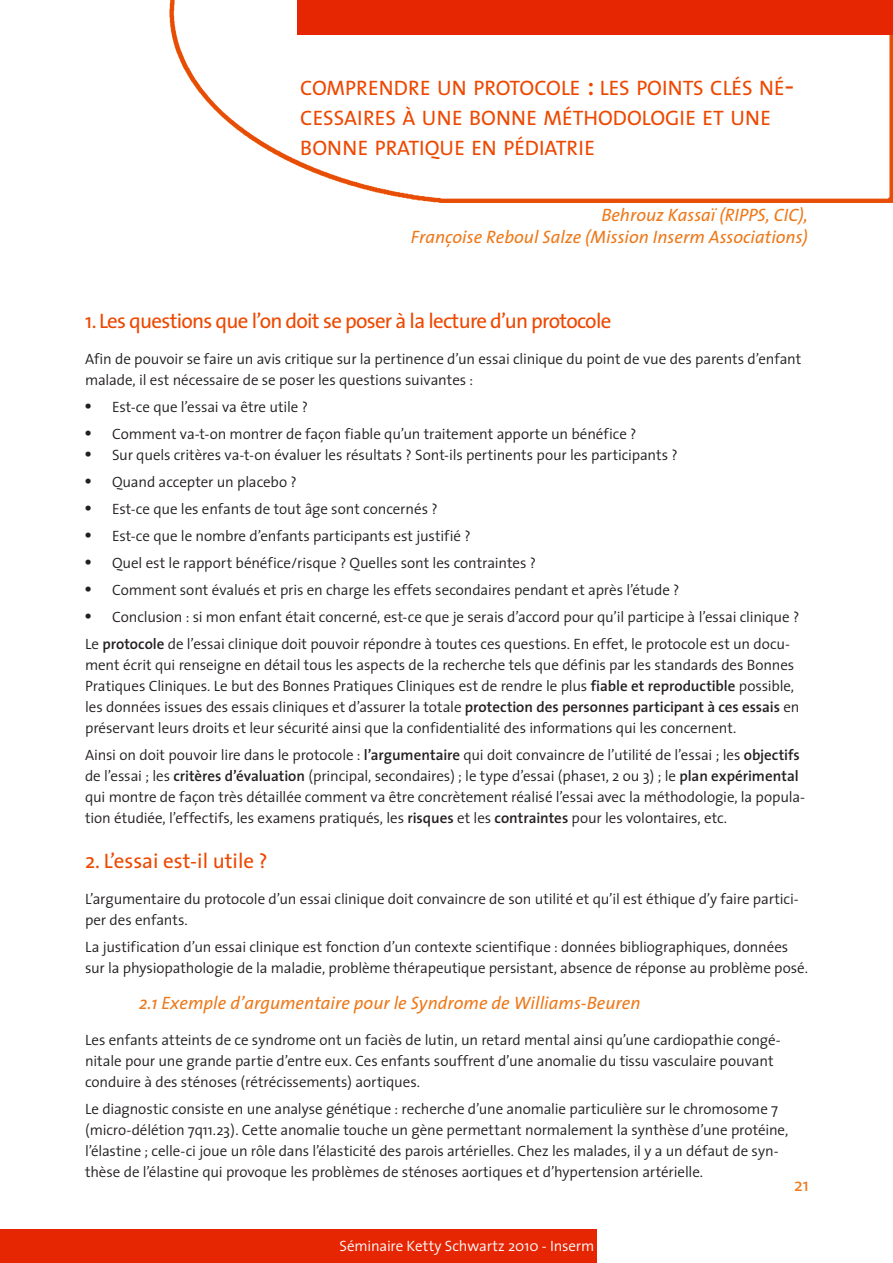
<style>
.page{position:relative;width:893px;height:1263px;background:#fff}
.page>*{position:absolute;margin:0;border:0;box-sizing:border-box;transform-origin:0 0}
.t1{font:21px/30px "The Sans";color:#ed4800}
.t2{font:21px "The Sans";letter-spacing:-.035em;color:#ed4800}
.t3{font:21px "The Sans";color:#ed4800}
.t4{font:italic 18px/21.6px "The Sans";color:#ed791a;text-align:right}
.t5{font:18px "The Sans";color:#ed791a}
.t6{font:300 15px/21px "The Sans";letter-spacing:-.005em;color:#231f20}
.t7{font:300 15px "The Sans";letter-spacing:-.01em;color:#fff}
.s1{font-size:30px}
.s2{font-family:"Times";font-weight:400;font-size:18px}
.s3{font-weight:600}
</style>
<div class="page">
<img style="left:169px;top:0;width:724px;height:203px">
<div style="left:298px;top:0;width:595px;height:34px;background:#e62503"></div>
<div style="left:0;top:1229px;width:597px;height:34px;background:#e62503"></div>
<p class="t1" style="left:300px;top:73px;width:496px">COMPRENDRE UN PROTOCOLE <span class="s1">:</span> LES POINTS CLÉS NÉ<span class="s1">-<br></span>CESSAIRES À UNE BONNE MÉTHODOLOGIE ET UNE<br>BONNE PRATIQUE EN PÉDIATRIE</p>
<p class="t4" style="left:411px;top:204px;width:399px">Behrouz Kassaï (RIPPS, CIC),<br>Françoise Reboul Salze (Mission Inserm Associations)</p>
<p class="t2" style="left:85px;top:304px;width:528px">1. Les questions que l’on doit se poser à la lecture d’un protocole</p>
<p class="t6" style="left:85px;top:348px;width:718px">Afin de pouvoir se faire un avis critique sur la pertinence d’un essai clinique du point de vue des parents d’enfant malade, il est nécessaire de se poser les questions suivantes :</p>
<p class="t6" style="left:85px;top:396px;width:224px"><span class="s2">•</span> Est-ce que l’essai va être utile ?</p>
<p class="t6" style="left:85px;top:423px;width:553px"><span class="s2">•</span> Comment va-t-on montrer de façon fiable qu’un traitement apporte un bénéfice ?</p>
<p class="t6" style="left:85px;top:444px;width:594px"><span class="s2">•</span> Sur quels critères va-t-on évaluer les résultats ? Sont-ils pertinents pour les participants ?</p>
<p class="t6" style="left:85px;top:471px;width:213px"><span class="s2">•</span> Quand accepter un placebo ?</p>
<p class="t6" style="left:85px;top:498px;width:354px"><span class="s2">•</span> Est-ce que les enfants de tout âge sont concernés ?</p>
<p class="t6" style="left:85px;top:525px;width:387px"><span class="s2">•</span> Est-ce que le nombre d’enfants participants est justifié ?</p>
<p class="t6" style="left:85px;top:552px;width:453px"><span class="s2">•</span> Quel est le rapport bénéfice/risque ? Quelles sont les contraintes ?</p>
<p class="t6" style="left:85px;top:579px;width:596px"><span class="s2">•</span> Comment sont évalués et pris en charge les effets secondaires pendant et après l’étude ?</p>
<p class="t6" style="left:85px;top:606px;width:716px"><span class="s2">•</span> Conclusion : si mon enfant était concerné, est-ce que je serais d’accord pour qu’il participe à l’essai clinique ?</p>
<p class="t6" style="left:85px;top:633px;width:716px">Le <span class="s3">protocole</span> de l’essai clinique doit pouvoir répondre à toutes ces questions. En effet, le protocole est un docu&shy;ment écrit qui renseigne en détail tous les aspects de la recherche tels que définis par les standards des Bonnes Pratiques Cliniques. Le but des Bonnes Pratiques Cliniques est de rendre le plus <span class="s3">fiable et reproductible</span> possible, les données issues des essais cliniques et d’assurer la totale <span class="s3">protection des personnes participant à ces essais</span> en préservant leurs droits et leur sécurité ainsi que la confidentialité des informations qui les concernent.</p>
<p class="t6" style="left:85px;top:744px;width:722px">Ainsi on doit pouvoir lire dans le protocole : <span class="s3">l’argumentaire</span> qui doit convaincre de l’utilité de l’essai ; les <span class="s3">objectifs </span>de l’essai ; les <span class="s3">critères d’évaluation</span> (principal, secondaires) ; le type d’essai (phase1, 2 ou 3) ; le <span class="s3">plan expérimental </span>qui montre de façon très détaillée comment va être concrètement réalisé l’essai avec la méthodologie, la popula&shy;tion étudiée, l’effectifs, les examens pratiqués, les <span class="s3">risques</span> et les <span class="s3">contraintes</span> pour les volontaires, etc.</p>
<p class="t3" style="left:85px;top:844px;width:184px">2. L’essai est-il utile ?</p>
<p class="t6" style="left:85px;top:888px;width:715px">L’argumentaire du protocole d’un essai clinique doit convaincre de son utilité et qu’il est éthique d’y faire partici&shy;per des enfants.</p>
<p class="t6" style="left:85px;top:936px;width:724px">La justification d’un essai clinique est fonction d’un contexte scientifique : données bibliographiques, données sur la physiopathologie de la maladie, problème thérapeutique persistant, absence de réponse au problème posé.</p>
<p class="t4" style="left:139px;top:992px;width:503px">2.1 Exemple d’argumentaire pour le Syndrome de Williams-Beuren</p>
<p class="t6" style="left:85px;top:1029px;width:697px">Les enfants atteints de ce syndrome ont un faciès de lutin, un retard mental ainsi qu’une cardiopathie congé&shy;nitale pour une grande partie d’entre eux. Ces enfants souffrent d’une anomalie du tissu vasculaire pouvant conduire à des sténoses (rétrécissements) aortiques.</p>
<p class="t6" style="left:85px;top:1098px;width:705px">Le diagnostic consiste en une analyse génétique : recherche d’une anomalie particulière sur le chromosome 7 (micro-délétion 7q11.23). Cette anomalie touche un gène permettant normalement la synthèse d’une protéine, l’élastine ; celle-ci joue un rôle dans l’élasticité des parois artérielles. Chez les malades, il y a un défaut de syn&shy;thèse de l’élastine qui provoque les problèmes de sténoses aortiques et d’hypertension artérielle.</p>
<p class="t5" style="left:794px;top:1170px;width:16px">21</p>
<p class="t7" style="left:340px;top:1234px;width:256px">Séminaire Ketty Schwartz 2010 - Inserm</p>
</div>
